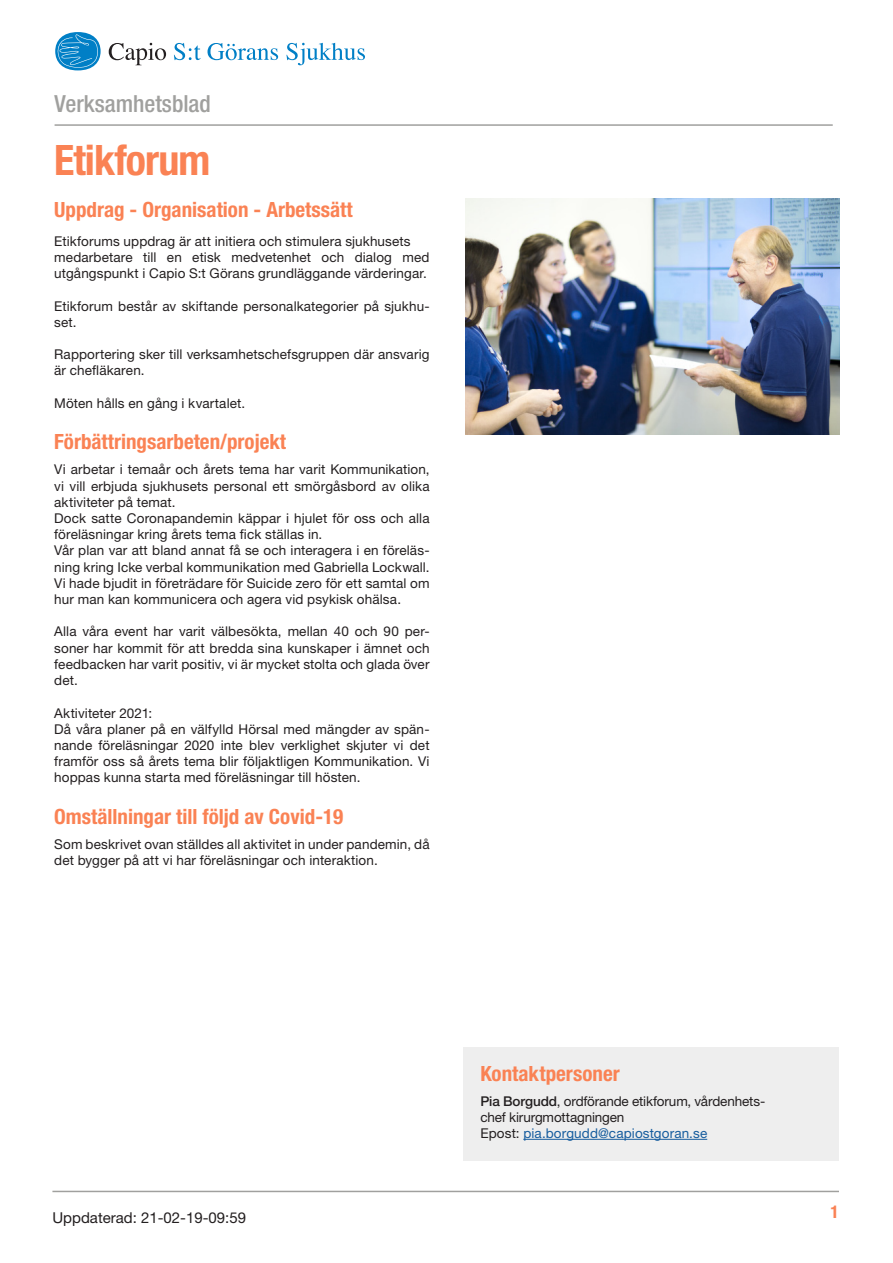
<style>
.page{position:relative;width:893px;height:1263px;background:#fff}
.page>*{position:absolute;margin:0;border:0;box-sizing:border-box;transform-origin:0 0}
.Rubrik_1{font:700 condensed 42px "Helvetica Neue LT";letter-spacing:-.02em;color:#fa8254}
.t1{font:500 condensed 23.55px "Helvetica Neue LT";color:#a0a09e}
._1__Normal{font:700 condensed 21px "Helvetica Neue LT";color:#fa8254}
.Ingress{font:700 condensed 21px "Helvetica Neue LT";color:#fa8254}
.Rubrik_3B{font:700 condensed 21px "Helvetica Neue LT";color:#fa8254}
.t2{font:700 condensed 17.55px "Helvetica Neue LT";color:#fa8254}
.t3{font:15px "Helvetica Neue LT";color:#231f20}
._1__Normal-2{font:13.5px/16.2px "Helvetica Neue LT";letter-spacing:.01em;color:#231f20}
._1__Normal-3{font:13.5px "Helvetica Neue LT";letter-spacing:-.01em;color:#231f20}
._1__Normal-4{font:13.5px "Helvetica Neue LT";letter-spacing:.01em;color:#175d9e}
.s1{font-weight:500}
.s2{color:#231f20}
</style>
<div class="page">
<hr style="left:52px;top:1191px;width:787px;height:1px;background:#a0a09e">
<svg style="left:109px;top:43px;width:57px;height:22px"></svg>
<svg style="left:174px;top:43px;width:27px;height:17px"></svg>
<svg style="left:286px;top:43px;width:79px;height:22px"></svg>
<div style="left:55px;top:32px;width:46px;height:38px;background:#007fc6;border-radius:50%"></div>
<svg style="left:55px;top:34px;width:43px;height:36px"></svg>
<svg style="left:208px;top:43px;width:70px;height:17px"></svg>
<hr style="left:55px;top:124px;width:778px;height:2px;background:#a0a09e">
<img style="left:465px;top:199px;width:374px;height:236px">
<div style="left:463px;top:1047px;width:376px;height:114px;background:#eee"></div>
<hr style="left:523px;top:1139px;width:184px;height:1px;background:#175d9e">
<h2 class="t1" style="left:55px;top:90px;width:158px">Verksamhetsblad</h2>
<p class="Rubrik_1" style="left:54px;top:135px;width:158px">Etikforum</p>
<p class="Ingress" style="left:54px;top:197px;width:300px">Uppdrag - Organisation - Arbetssätt</p>
<p class="_1__Normal-2" style="left:54px;top:233px;width:358px">Etikforums uppdrag är att initiera och stimulera sjukhusets</p>
<p class="_1__Normal-2" style="left:54px;top:249px;width:377px">medarbetare till en etisk medvetenhet och dialog med utgångspunkt i Capio S:t Görans grundläggande värderingar.</p>
<p class="_1__Normal-2" style="left:54px;top:298px;width:377px">Etikforum består av skiftande personalkategorier på sjukhu&shy;set.</p>
<p class="_1__Normal-2" style="left:54px;top:346px;width:377px">Rapportering sker till verksamhetschefsgruppen där ansvarig är chefläkaren.</p>
<p class="_1__Normal-2" style="left:54px;top:395px;width:193px">Möten hålls en gång i kvartalet.</p>
<p class="_1__Normal" style="left:54px;top:429px;width:233px">Förbättringsarbeten/projekt</p>
<p class="_1__Normal-2" style="left:54px;top:461px;width:377px;text-align:justify">Vi arbetar i temaår och årets tema har varit Kommunikation, vi vill erbjuda sjukhusets personal ett smörgåsbord av olika aktiviteter på temat.</p>
<p class="_1__Normal-2" style="left:54px;top:510px;width:377px">Dock satte Coronapandemin käppar i hjulet för oss och alla föreläsningar kring årets tema fick ställas in.</p>
<p class="_1__Normal-2" style="left:54px;top:542px;width:377px">Vår plan var att bland annat få se och interagera i en föreläs&shy;ning kring Icke verbal kommunikation med Gabriella Lockwall.</p>
<p class="_1__Normal-2" style="left:54px;top:575px;width:377px">Vi hade bjudit in företrädare för Suicide zero för ett samtal om hur man kan kommunicera och agera vid psykisk ohälsa.</p>
<p class="_1__Normal-2" style="left:54px;top:623px;width:377px;text-align:justify">Alla våra event har varit välbesökta, mellan 40 och 90 per&shy;soner har kommit för att bredda sina kunskaper i ämnet och feedbacken har varit positiv, vi är mycket stolta och glada över det.</p>
<p class="_1__Normal-2" style="left:54px;top:704px;width:99px">Aktiviteter 2021:</p>
<p class="_1__Normal-2" style="left:54px;top:721px;width:377px;text-align:justify">Då våra planer på en välfylld Hörsal med mängder av spän&shy;nande föreläsningar 2020 inte blev verklighet skjuter vi det framför oss så årets tema blir följaktligen Kommunikation. Vi hoppas kunna starta med föreläsningar till hösten.</p>
<p class="_1__Normal" style="left:54px;top:803px;width:291px">Omställningar till följd av Covid-19</p>
<p class="_1__Normal-2" style="left:54px;top:836px;width:377px">Som beskrivet ovan ställdes all aktivitet in under pandemin, då det bygger på att vi har föreläsningar och interaktion.</p>
<p class="t3" style="left:52px;top:1209px;width:195px">Uppdaterad: 21-02-19-09:59</p>
<p class="Rubrik_3B" style="left:480px;top:1061px;width:141px">Kontaktpersoner</p>
<p class="_1__Normal-3" style="left:480px;top:1093px;width:286px"><span class="s1">Pia Borgudd</span>, ordförande etikforum, vårdenhets-</p>
<p class="_1__Normal-3" style="left:480px;top:1109px;width:146px">chef kirurgmottagningen</p>
<p class="_1__Normal-4" style="left:480px;top:1125px;width:228px"><span class="s2">Epost:</span> pia.borgudd@capiostgoran.se</p>
<p class="t2" style="left:830px;top:1201px;width:10px">1</p>
</div>
